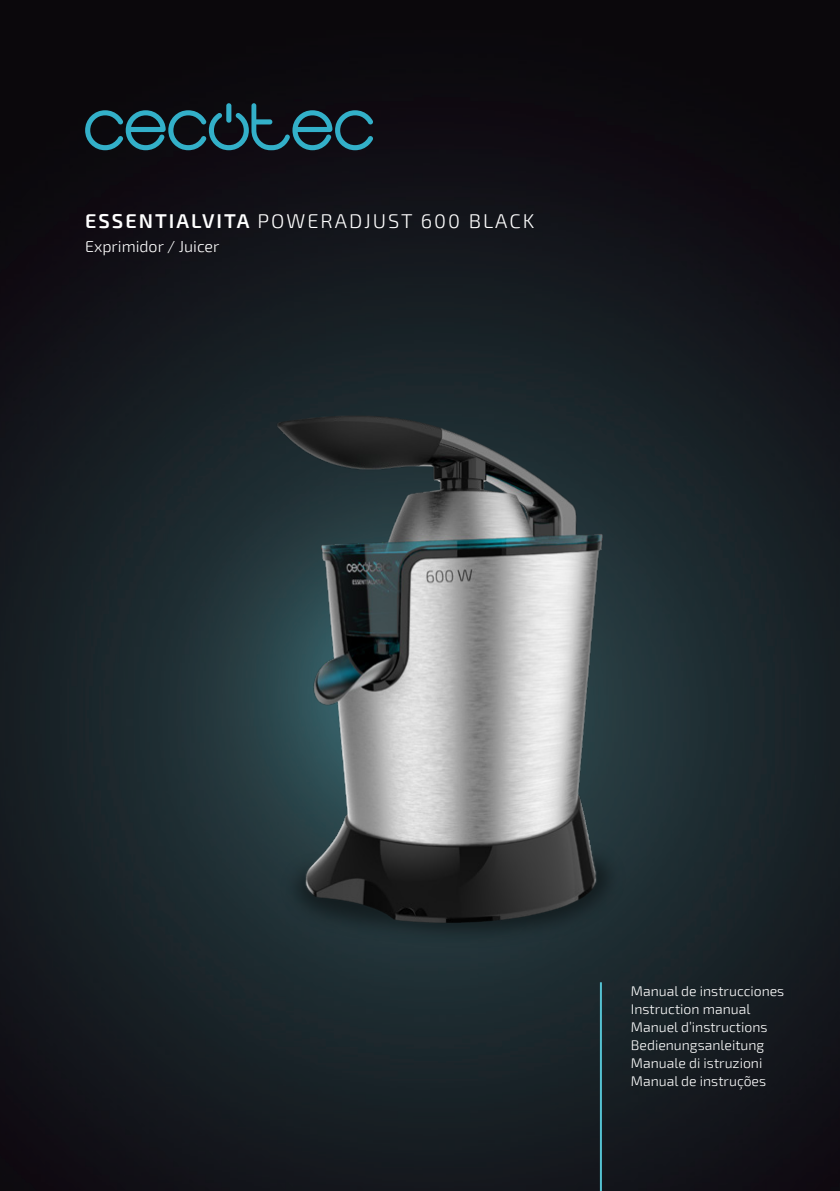
<style>
.page{position:relative;width:840px;height:1191px;background:#fff}
.page>*{position:absolute;margin:0;border:0;box-sizing:border-box;transform-origin:0 0}
.Estilo_de_párrafo_2{font:300 20px "Exo 2";letter-spacing:.1em;color:#fff}
.Estilo_de_párrafo_2-2{font:300 16px "Exo 2";color:#fff}
.Portada_-_Manual_de{font:300 14px "Exo 2";color:#fff}
.s1{font-weight:600}
</style>
<div class="page">
<img style="left:0;top:0;width:839px;height:1191px">
<svg style="left:85px;top:103px;width:288px;height:47px;background:#183944"></svg>
<hr style="left:599px;top:982px;width:2px;height:209px;background:#55c2d2">
<img style="left:77px;top:366px;width:762px;height:600px">
<p class="Estilo_de_párrafo_2" style="left:85px;top:207px;width:450px"><span class="s1">ESSENTIALVITA</span> POWERADJUST 600 BLACK</p>
<p class="Estilo_de_párrafo_2-2" style="left:85px;top:235px;width:136px">Exprimidor / Juicer</p>
<p class="Portada_-_Manual_de" style="left:630px;top:981px;width:155px">Manual de instrucciones</p>
<p class="Portada_-_Manual_de" style="left:630px;top:999px;width:121px">Instruction manual</p>
<p class="Portada_-_Manual_de" style="left:630px;top:1017px;width:138px">Manuel d’instructions</p>
<p class="Portada_-_Manual_de" style="left:630px;top:1035px;width:135px">Bedienungsanleitung</p>
<p class="Portada_-_Manual_de" style="left:630px;top:1053px;width:133px">Manuale di istruzioni</p>
<p class="Portada_-_Manual_de" style="left:630px;top:1071px;width:137px">Manual de instruções</p>
</div>
